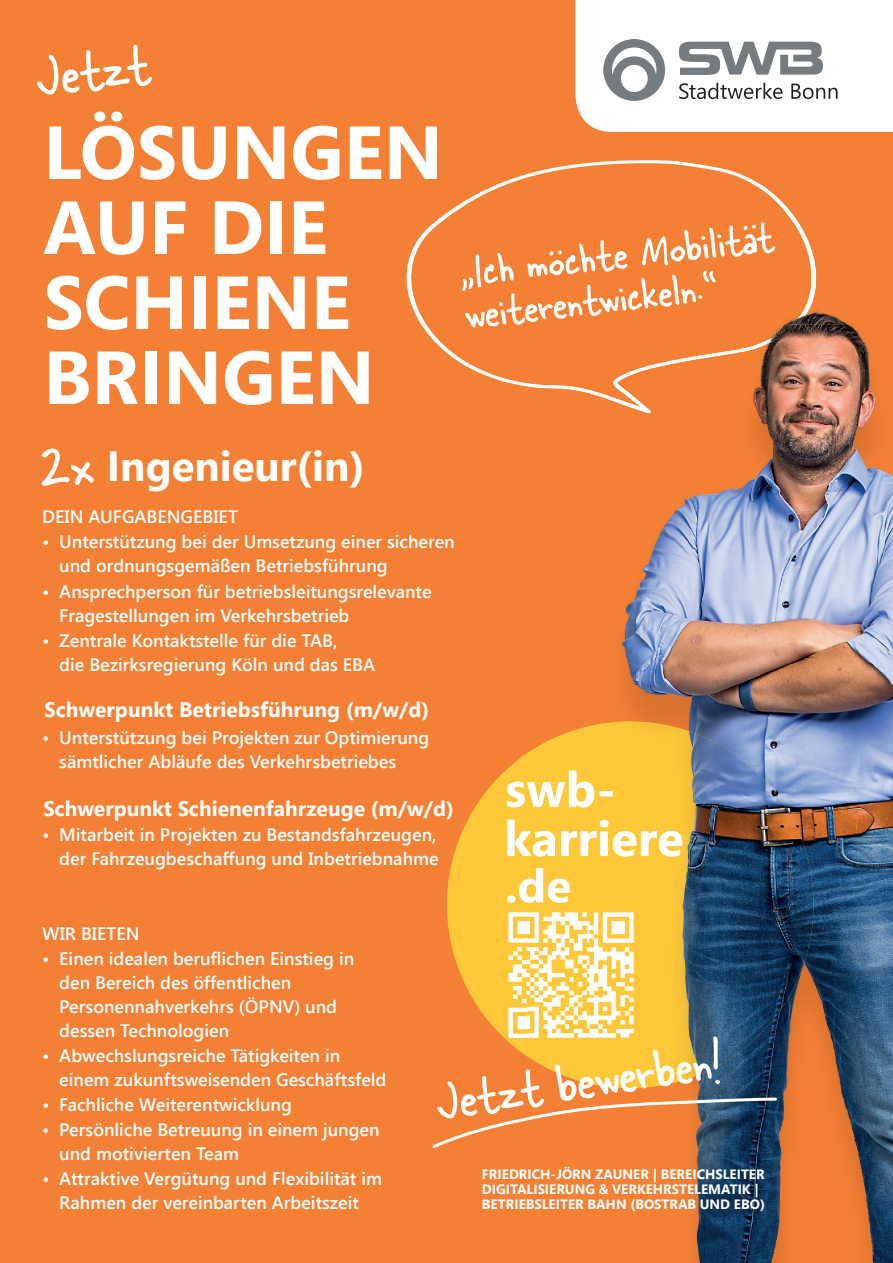
<style>
.page{position:relative;width:893px;height:1263px;background:#f48035}
.page>*{position:absolute;margin:0;border:0;box-sizing:border-box;transform-origin:0 0}
.t1{font:700 75px/75px "Segoe UI";color:#fff}
.t2{font:62.4px "Skippy Sharp";color:#fff}
.t3{font:57.9px "Skippy Sharp";color:#fff}
.t4{font:47.4px/42.5px "Skippy Sharp";color:#fff}
.t5{font:700 42px "Segoe UI";color:#fff}
.t6{font:700 21px "Segoe UI";color:#fff}
.t7{font:600 18px/24px "Segoe UI";color:#fff}
.t8{font:700 13.5px/15px "Segoe UI";color:#fff}
.s1{font-family:"Skippy Sharp";font-weight:400;font-size:64.5px}
</style>
<div class="page">
<svg style="left:406px;top:160px;width:409px;height:227px"></svg>
<svg style="left:575px;top:0;width:318px;height:132px;background:#eae9e9"></svg>
<svg style="left:447px;top:753px;width:80px;height:303px;fill:#fec83a"></svg>
<svg style="left:507px;top:770px;width:20px;height:37px"></svg>
<svg style="left:507px;top:820px;width:20px;height:36px"></svg>
<svg style="left:507px;top:868px;width:20px;height:35px"></svg>
<img style="left:527px;top:262px;width:290px;height:131px">
<img style="left:527px;top:726px;width:61px;height:330px">
<img style="left:527px;top:770px;width:61px;height:37px">
<img style="left:527px;top:831px;width:61px;height:25px">
<img style="left:527px;top:868px;width:43px;height:35px">
<img style="left:527px;top:1056px;width:61px;height:27px">
<img style="left:622px;top:324px;width:271px;height:417px">
<img style="left:835px;top:741px;width:58px;height:52px">
<img style="left:835px;top:793px;width:58px;height:52px">
<img style="left:833px;top:845px;width:60px;height:418px">
<img style="left:741px;top:1088px;width:51px;height:175px">
<img style="left:693px;top:1088px;width:48px;height:175px">
<img style="left:588px;top:324px;width:210px;height:89px">
<img style="left:588px;top:721px;width:247px;height:367px">
<img style="left:588px;top:782px;width:25px;height:24px">
<img style="left:588px;top:820px;width:94px;height:36px">
<svg style="left:432px;top:1096px;width:346px;height:54px"></svg>
<img style="left:502px;top:906px;width:25px;height:138px">
<img style="left:588px;top:906px;width:52px;height:138px">
<h2 class="t2" style="left:30px;top:39px;width:117px;rotate:-7deg">Jetzt</h2>
<h1 class="t1" style="left:43px;top:112px;width:401px">LÖSUNGEN<br>AUF DIE<br>SCHIENE<br>BRINGEN</h1>
<h3 class="t5" style="left:40px;top:436px;width:327px"><span class="s1">2x</span> Ingenieur(in)</h3>
<h3 class="t4" style="left:457px;top:252px;width:318px;rotate:-7deg">„Ich möchte Mobilität weiterentwickeln.“</h3>
<p class="t7" style="left:42px;top:504px;width:197px">DEIN AUFGABENGEBIET</p>
<p class="t7" style="left:59px;top:529px;width:397px;text-indent:-17px">• Unterstützung bei der Umsetzung einer sicheren und ordnungsgemäßen Betriebsführung</p>
<p class="t7" style="left:59px;top:578px;width:374px;text-indent:-17px">• Ansprechperson für betriebsleitungsrelevante<br>Fragestellungen im Verkehrsbetrieb</p>
<p class="t7" style="left:59px;top:627px;width:317px;text-indent:-17px">• Zentrale Kontaktstelle für die TAB,<br>die Bezirksregierung Köln und das EBA</p>
<p class="t6" style="left:45px;top:694px;width:386px">Schwerpunkt Betriebsführung (m/w/d)</p>
<p class="t7" style="left:59px;top:724px;width:371px;text-indent:-17px">• Unterstützung bei Projekten zur Optimierung sämtlicher Abläufe des Verkehrsbetriebes</p>
<p class="t6" style="left:43px;top:793px;width:412px">Schwerpunkt Schienenfahrzeuge (m/w/d)</p>
<p class="t7" style="left:42px;top:821px;width:398px;text-align:right">• Mitarbeit in Projekten zu Bestandsfahrzeugen, der Fahrzeugbeschaffung und Inbetriebnahme</p>
<p class="t7" style="left:42px;top:921px;width:99px">WIR BIETEN</p>
<p class="t7" style="left:59px;top:946px;width:296px;text-indent:-17px">• Einen idealen beruflichen Einstieg in den Bereich des öffentlichen<br>Personennahverkehrs (ÖPNV) und dessen Technologien</p>
<p class="t7" style="left:59px;top:1043px;width:329px;text-indent:-17px">• Abwechslungsreiche Tätigkeiten in einem zukunftsweisenden Geschäftsfeld</p>
<p class="t7" style="left:42px;top:1092px;width:251px">• Fachliche Weiterentwicklung</p>
<p class="t7" style="left:59px;top:1117px;width:322px;text-indent:-17px">• Persönliche Betreuung in einem jungen und motivierten Team</p>
<p class="t7" style="left:42px;top:1166px;width:341px;text-align:center">• Attraktive Vergütung und Flexibilität im<br>Rahmen der vereinbarten Arbeitszeit</p>
<h3 class="t3" style="left:431px;top:1066px;width:291px;rotate:-8deg">Jetzt bewerben!</h3>
<p class="t8" style="left:482px;top:1166px;width:285px">FRIEDRICH-JÖRN ZAUNER | BEREICHSLEITER<br>DIGITALISIERUNG &amp; VERKEHRSTELEMATIK |<br>BETRIEBSLEITER BAHN (BOSTRAB UND EBO)</p>
</div>
